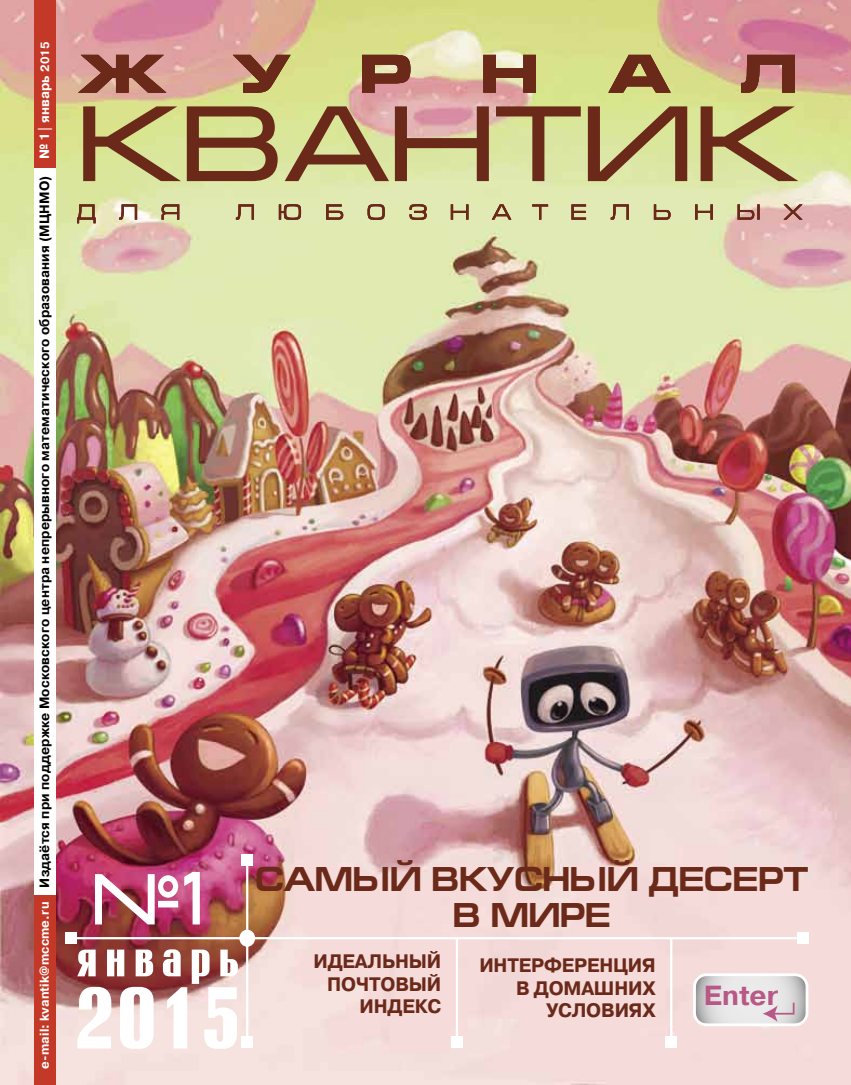
<style>
.page{position:relative;width:851px;height:1085px;background:#fff}
.page>*{position:absolute;margin:0;border:0;box-sizing:border-box;transform-origin:0 0}
.t1{font:700 85.95px "Rubrica";color:#fff;scale:1.06 1}
.t2{font:69px "Babaev C";color:#fff;scale:.9 1}
.t3{font:700 55.5px "Rubrica";letter-spacing:.13em;color:#fff}
.t4{font:700 34.5px/36.3px "Europe Ext";letter-spacing:-.03em;color:#6a2919;text-align:center;scale:.93 1}
.t5{font:700 27.6px "Pragmatica C";color:#b85886}
.t6{font:700 19.5px/22.5px "Pragmatica C";letter-spacing:-.01em;color:#6a2919;text-align:right}
.t7{font:700 13.5px "Pragmatica C";letter-spacing:.01em;color:#000}
.t8{font:700 13.5px "Pragmatica C";letter-spacing:.01em;color:#fff}
.t9{font:700 12.75px "Pragmatica C";letter-spacing:.01em;color:#fff}
.s1{font-size:12px}
.s2{font-size:72px}
</style>
<div class="page">
<img style="left:0;top:0;width:850px;height:1084px">
<div style="left:241px;top:1036px;width:12px;height:11px;background:#fff"></div>
<svg style="left:693px;top:973px;width:115px;height:53px;background:#e0ddde"></svg>
<div style="left:241px;top:854px;width:12px;height:11px;background:#fff"></div>
<hr style="left:246px;top:860px;width:2px;height:184px;background:#fff">
<div style="left:34px;top:167px;width:21px;height:728px;background:#fff"></div>
<div style="left:34px;top:0;width:21px;height:167px;background:#c33826"></div>
<div style="left:34px;top:895px;width:21px;height:189px;background:#c33826"></div>
<svg style="left:77px;top:55px;width:725px;height:168px;background:#c2b181"></svg>
<div style="left:451px;top:1036px;width:11px;height:11px;background:#fff"></div>
<hr style="left:455px;top:938px;width:3px;height:106px;background:#fff">
<hr style="left:670px;top:938px;width:2px;height:106px;background:#fff">
<div style="left:665px;top:1036px;width:12px;height:11px;background:#fff"></div>
<hr style="left:74px;top:936px;width:734px;height:3px;background:#fff">
<div style="left:796px;top:931px;width:12px;height:12px;background:#fff"></div>
<div style="left:65px;top:931px;width:12px;height:12px;background:#fff"></div>
<div style="left:239px;top:929px;width:16px;height:17px;background:#fff;border-radius:50%"></div>
<p class="t8" style="left:37px;top:159px;width:119px;rotate:-90deg">№ 1| январь <span class="s1">2015</span></p>
<p class="t7" style="left:37px;top:887px;width:713px;rotate:-90deg">Издаётся при поддержке Московского центра непрерывного математического образования (МЦНМО)</p>
<p class="t9" style="left:37px;top:1068px;width:168px;rotate:-90deg">e-mail: kvantik@mccme.ru</p>
<h2 class="t2" style="left:92px;top:863px;width:126px">№<span class="s2">1</span></h2>
<h3 class="t3" style="left:77px;top:929px;width:163px">январь</h3>
<h1 class="t1" style="left:74px;top:976px;width:159px">2015</h1>
<h3 class="t4" style="left:255px;top:860px;width:596px">САМЫЙ ВКУСНЫЙ ДЕСЕРТ<br>В МИРЕ</h3>
<h3 class="t6" style="left:313px;top:950px;width:129px">ИДЕАЛЬНЫЙ<br>ПОЧТОВЫЙ<br>ИНДЕКС</h3>
<h3 class="t6" style="left:479px;top:954px;width:178px">ИНТЕРФЕРЕНЦИЯ<br>В ДОМАШНИХ<br>УСЛОВИЯХ</h3>
<h3 class="t5" style="left:703px;top:980px;width:76px">Enter</h3>
</div>
